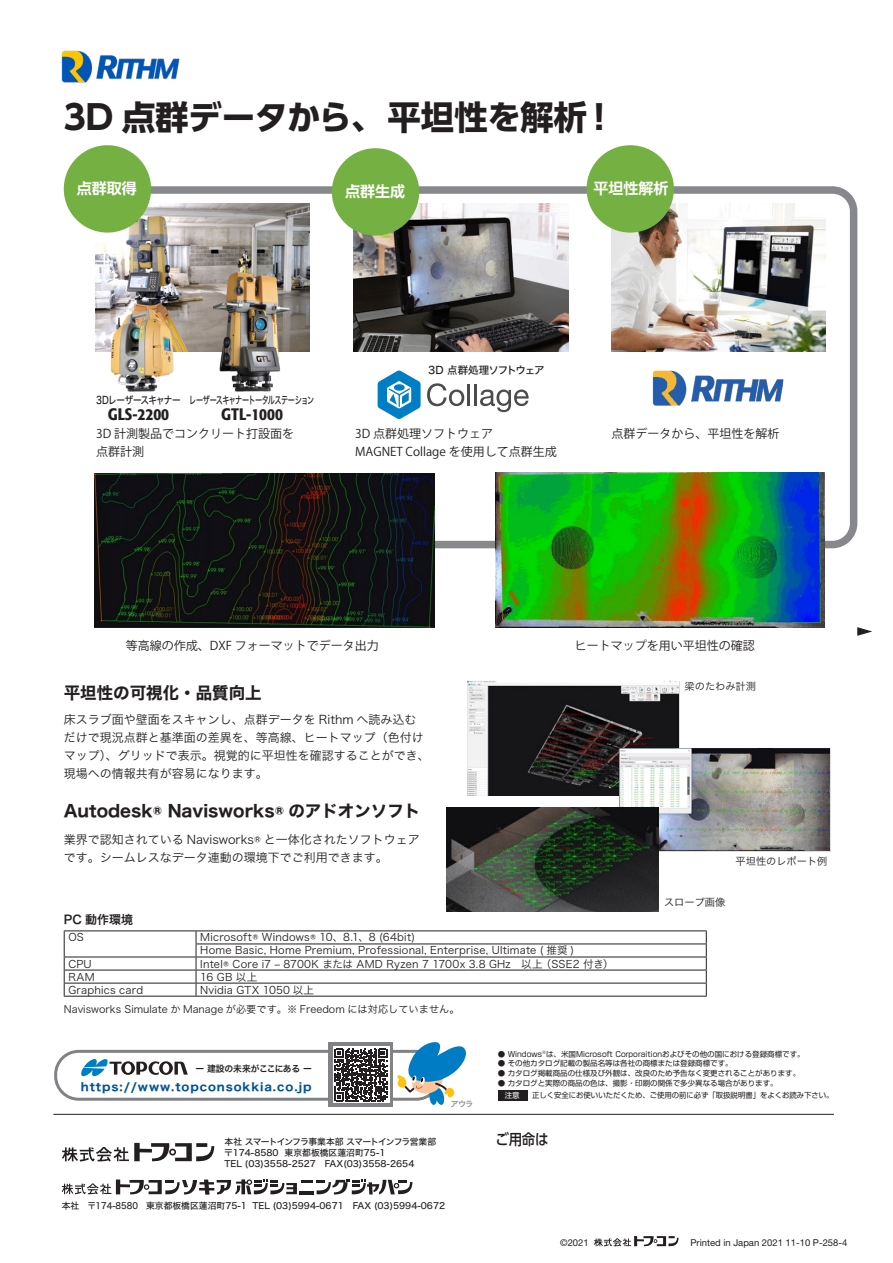
<style>
.page{position:relative;width:893px;height:1263px;background:#fff}
.page>*{position:absolute;margin:0;border:0;box-sizing:border-box;transform-origin:0 0}
.t1{font:700 33.45px "UD Shin Go Pro";letter-spacing:-.005em;color:#231f20}
.t2{font:16.5px "Hira Kaku Std N W7";color:#231f20}
.t3{font:500 condensed 16.5px "Formata Pro";color:#231f20}
.t4{font:700 15px "UD Shin Go Pro De";color:#fff}
.t5{font:500 15px "UD Shin Go Pro";color:#231f20;scale:.9 1}
.t6{font:12px/18px "Hira Kaku Std N W3";color:#231f20}
.t7{font:12px/18px "Koz Go Pr 6 N";color:#231f20}
.t8{font:12px "Hira Kaku Std N W6";color:#231f20}
.t9{font:11.1px "Hira Kaku Std N W7";letter-spacing:.08em;color:#005495}
.t10{font:10.5px/13px "Hira Kaku Std N W3";letter-spacing:.02em;color:#231f20}
.t11{font:10.5px "Hira Kaku Std N W5";letter-spacing:-.075em;color:#231f20;scale:.68 1}
.t12{font:10.5px "Hira Kaku Std N W5";letter-spacing:-.075em;color:#231f20}
.t13{font:10.5px "Hira Kaku Std N W5";letter-spacing:-.075em;color:#231f20;scale:.82 1}
.t14{font:10.2px "Hira Kaku Std N W3";color:#231f20}
.t15{font:9.45px "Helvetica Neue";color:#231f20}
.t16{font:9px "Hira Kaku Std N W6";letter-spacing:-.02em;color:#231f20}
.t17{font:8.85px/11.2px "Hira Kaku Std N W5";color:#231f20}
.t18{font:8.1px "Hira Kaku Std N W5";color:#808285}
.t19{font:7.5px/12.8px "Shin Go";color:#231f20}
.t20{font:7.5px "Shin Go";color:#fff}
</style>
<div class="page">
<svg style="left:149px;top:183px;width:709px;height:366px"></svg>
<img style="left:95px;top:204px;width:214px;height:147px">
<img style="left:354px;top:204px;width:214px;height:147px">
<img style="left:611px;top:204px;width:214px;height:147px">
<div style="left:64px;top:145px;width:87px;height:88px;background:#75b042;border-radius:50%"></div>
<div style="left:332px;top:148px;width:87px;height:88px;background:#75b042;border-radius:50%"></div>
<div style="left:587px;top:145px;width:87px;height:88px;background:#75b042;border-radius:50%"></div>
<img style="left:94px;top:473px;width:341px;height:154px">
<img style="left:495px;top:473px;width:330px;height:154px">
<img style="left:645px;top:366px;width:143px;height:46px">
<img style="left:210px;top:259px;width:85px;height:137px">
<img style="left:97px;top:279px;width:87px;height:131px">
<svg style="left:427px;top:383px;width:37px;height:23px"></svg>
<hr style="left:467px;top:384px;width:3px;height:22px;background:#4b4c4d">
<hr style="left:474px;top:384px;width:3px;height:22px;background:#4b4c4d">
<svg style="left:480px;top:389px;width:49px;height:23px"></svg>
<svg style="left:378px;top:370px;width:43px;height:49px"></svg>
<svg style="left:857px;top:627px;width:15px;height:9px"></svg>
<img style="left:468px;top:681px;width:210px;height:115px">
<div style="left:499px;top:1090px;width:29px;height:11px;background:#231f20"></div>
<svg style="left:62px;top:1143px;width:152px;height:19px"></svg>
<hr style="left:53px;top:1114px;width:781px;height:1px;background:#231f20">
<svg style="left:62px;top:1179px;width:350px;height:16px"></svg>
<div style="left:54px;top:1050px;width:387px;height:51px;border:3px solid #808285;border-radius:23px"></div>
<div style="left:329px;top:1042px;width:64px;height:65px;background:#808285"></div>
<svg style="left:333px;top:1046px;width:56px;height:57px"></svg>
<svg style="left:81px;top:1059px;width:107px;height:18px"></svg>
<svg style="left:395px;top:1042px;width:71px;height:63px"></svg>
<svg style="left:335px;top:1049px;width:52px;height:52px;background:#5e5b5c"></svg>
<hr style="left:64px;top:930px;width:132px;height:1px;background:#231f20">
<hr style="left:64px;top:956px;width:132px;height:1px;background:#231f20">
<hr style="left:64px;top:970px;width:132px;height:1px;background:#231f20">
<hr style="left:64px;top:983px;width:132px;height:1px;background:#231f20">
<svg style="left:64px;top:931px;width:1px;height:65px"></svg>
<svg style="left:196px;top:931px;width:1px;height:65px"></svg>
<hr style="left:64px;top:996px;width:132px;height:1px;background:#231f20">
<hr style="left:196px;top:930px;width:511px;height:1px;background:#231f20">
<hr style="left:196px;top:943px;width:511px;height:1px;background:#231f20">
<hr style="left:196px;top:956px;width:511px;height:1px;background:#231f20">
<hr style="left:196px;top:970px;width:511px;height:1px;background:#231f20">
<hr style="left:196px;top:983px;width:511px;height:1px;background:#231f20">
<svg style="left:706px;top:931px;width:1px;height:65px"></svg>
<hr style="left:196px;top:996px;width:511px;height:1px;background:#231f20">
<img style="left:61px;top:50px;width:119px;height:33px">
<svg style="left:594px;top:1236px;width:85px;height:10px"></svg>
<img style="left:619px;top:748px;width:211px;height:103px">
<img style="left:446px;top:808px;width:212px;height:103px">
<h1 class="t1" style="left:64px;top:90px;width:554px">3D 点群データから、平坦性を解析!</h1>
<h3 class="t4" style="left:77px;top:176px;width:61px">点群取得</h3>
<h3 class="t4" style="left:345px;top:179px;width:62px">点群生成</h3>
<h3 class="t4" style="left:593px;top:176px;width:76px">平坦性解析</h3>
<h3 class="t13" style="left:96px;top:392px;width:105px">3Dレーザースキャナー</h3>
<h2 class="t3" style="left:108px;top:403px;width:63px">GLS-2200</h2>
<h3 class="t11" style="left:189px;top:392px;width:185px">レーザースキャナートータルステーション</h3>
<h2 class="t3" style="left:221px;top:404px;width:63px">GTL-1000</h2>
<h3 class="t12" style="left:428px;top:362px;width:118px">3D 点群処理ソフトウェア</h3>
<h3 class="t7" style="left:96px;top:425px;width:200px">D3 計測製品でコンクリート打設面を点群計測</h3>
<h3 class="t7" style="left:355px;top:425px;width:203px">D3 点群処理ソフトウェア<br>MAGNET Collage を使用して点群生成</h3>
<h3 class="t7" style="left:612px;top:425px;width:169px">点群データから、平坦性を解析</h3>
<h3 class="t7" style="left:126px;top:637px;width:255px">等高線の作成、DXF フォーマットでデータ出力</h3>
<h2 class="t2" style="left:64px;top:680px;width:199px">平坦性の可視化・品質向上</h2>
<h3 class="t6" style="left:64px;top:710px;width:368px">床スラブ面や壁面をスキャンし、点群データを Rithm へ読み込むだけで現況点群と基準面の差異を、等高線、ヒートマップ（色付けマップ）、グリッドで表示。視覚的に平坦性を確認することができ、現場への情報共有が容易になります。</h3>
<h2 class="t2" style="left:64px;top:798px;width:358px">Autodesk® Navisworks® のアドオンソフト</h2>
<h3 class="t6" style="left:64px;top:830px;width:358px">業界で認知されている Navisworks® と一体化されたソフトウェアです。シームレスなデータ連動の環境下でご利用できます。</h3>
<h3 class="t8" style="left:64px;top:910px;width:71px">PC 動作環境</h3>
<h3 class="t10" style="left:68px;top:931px;width:17px">OS</h3>
<h3 class="t10" style="left:200px;top:931px;width:216px">Microsoft® Windows® 10、8.1、8 (64bit(</h3>
<h3 class="t7" style="left:575px;top:637px;width:181px">ヒートマップを用い平坦性の確認</h3>
<h3 class="t14" style="left:685px;top:678px;width:73px">梁のたわみ計測</h3>
<h3 class="t14" style="left:736px;top:853px;width:93px">平坦性のレポート例</h3>
<h3 class="t14" style="left:664px;top:895px;width:63px">スロープ画像</h3>
<h3 class="t10" style="left:68px;top:957px;width:25px">CPU</h3>
<h3 class="t10" style="left:68px;top:970px;width:28px">RAM</h3>
<h3 class="t10" style="left:541px;top:944px;width:74px;text-indent:-341px">Home Basic, Home Premium, Professional, Enterprise, Ultimate ( 推奨 (（SSE2 付き(</h3>
<h3 class="t10" style="left:200px;top:957px;width:344px">Intel® Core 7i – 8700K または AMD Ryzen 7 1700x 3.8 GHz　以上</h3>
<h3 class="t10" style="left:200px;top:970px;width:59px">16 GB 以上</h3>
<h3 class="t10" style="left:200px;top:983px;width:115px">Nvidia GTX 1050 以上</h3>
<h3 class="t10" style="left:68px;top:983px;width:76px">Graphics card</h3>
<h3 class="t14" style="left:64px;top:1002px;width:397px">Navisworks Simulate か Manage が必要です。※ Freedom には対応していません。</h3>
<p class="t16" style="left:196px;top:1062px;width:118px">ー建設の未来がここにあるー</p>
<h3 class="t9" style="left:81px;top:1078px;width:232px">https://www.topconsokkia.co.jp</h3>
<p class="t17" style="left:285px;top:1136px;width:153px;text-indent:-60px">本社スマートインフラ事業本部スマートインフラ営業部東京都板橋区蓮沼町75-1</p>
<p class="t17" style="left:224px;top:1147px;width:192px">〒174-8580<br>TEL (03)3558-2527　FAX)03(3558-2654</p>
<p class="t18" style="left:451px;top:1098px;width:24px">アウラ</p>
<p class="t17" style="left:62px;top:1200px;width:187px">本社　〒174-8580　東京都板橋区蓮沼町75-1</p>
<p class="t17" style="left:252px;top:1200px;width:93px">TEL (03)5994-0671</p>
<p class="t17" style="left:353px;top:1200px;width:94px">FAX )03(5994-0672</p>
<p class="t19" style="left:498px;top:1047px;width:308px">● Windows は<sup>®</sup> 、米国Microsoft Corporaitionおよびその他の国における登録商標です。</p>
<p class="t19" style="left:498px;top:1056px;width:236px">● その他カタログ記載の製品名等は各社の商標または登録商標です。</p>
<p class="t19" style="left:498px;top:1066px;width:304px">● カタログ掲載商品の仕様及び外観は、改良のため予告なく変更されることがあります。</p>
<p class="t19" style="left:532px;top:1076px;width:303px;text-indent:-34px">● カタログと実際の商品の色は、撮影・印刷の関係で多少異なる場合があります。<br>正しく安全にお使いいただくため、ご使用の前に必ず「取扱説明書」をよくお読み下さい。</p>
<p class="t20" style="left:505px;top:1090px;width:16px">注意</p>
<h3 class="t5" style="left:496px;top:1127px;width:60px">ご用命は</h3>
<p class="t15" style="left:560px;top:1237px;width:30px">©2021</p>
<p class="t15" style="left:690px;top:1237px;width:158px">Printed in Japan 2021 11-10 P-258-4</p>
</div>
